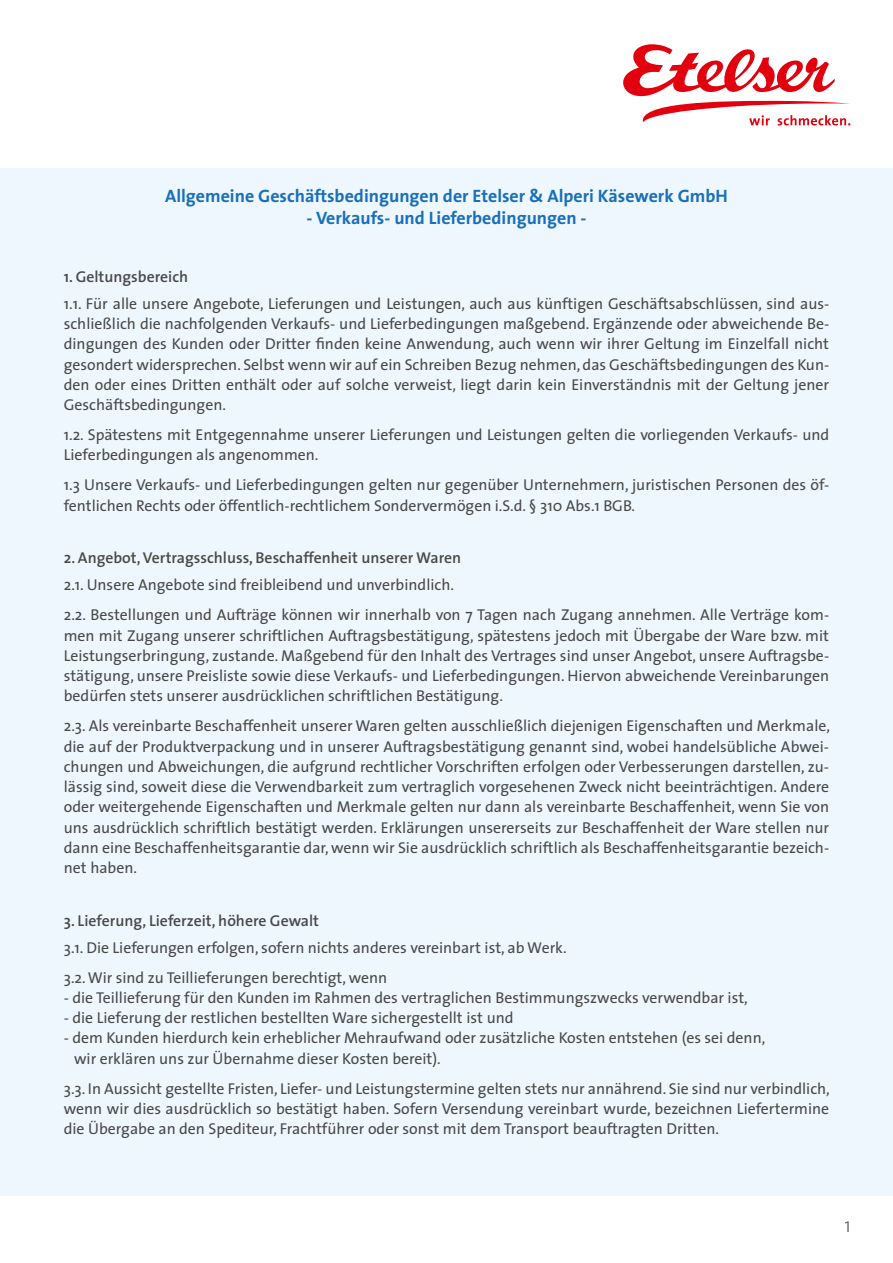
<style>
.page{position:relative;width:893px;height:1263px;background:#fff}
.page>*{position:absolute;margin:0;border:0;box-sizing:border-box;transform-origin:0 0}
.t1{font:700 18px "The Sans";color:#1a70b8}
.t2{font:15.75px/20.2px "The Sans";color:#494947}
.t3{font:600 15.75px "The Sans";color:#494947}
.t4{font:15.75px "The Sans Caps";color:#6e6e6d}
</style>
<div class="page">
<div style="left:0;top:168px;width:893px;height:1028px;background:#eef7fd"></div>
<svg style="left:623px;top:44px;width:227px;height:81px"></svg>
<p class="t1" style="left:165px;top:181px;width:564px">Allgemeine Geschäftsbedingungen der Etelser &amp; Alperi Käsewerk GmbH</p>
<p class="t1" style="left:306px;top:203px;width:282px">- Verkaufs- und Lieferbedingungen -</p>
<p class="t3" style="left:64px;top:263px;width:126px">1. Geltungsbereich</p>
<p class="t2" style="left:64px;top:293px;width:767px;text-align:justify">1.1. Für alle unsere Angebote, Lieferungen und Leistungen, auch aus künftigen Geschäftsabschlüssen, sind aus&shy;schließlich die nachfolgenden Verkaufs- und Lieferbedingungen maßgebend. Ergänzende oder abweichende Be&shy;dingungen des Kunden oder Dritter finden keine Anwendung, auch wenn wir ihrer Geltung im Einzelfall nicht gesondert widersprechen. Selbst wenn wir auf ein Schreiben Bezug nehmen, das Geschäftsbedingungen des Kun&shy;den oder eines Dritten enthält oder auf solche verweist, liegt darin kein Einverständnis mit der Geltung jener Geschäftsbedingungen.</p>
<p class="t2" style="left:64px;top:424px;width:767px">1.2. Spätestens mit Entgegennahme unserer Lieferungen und Leistungen gelten die vorliegenden Verkaufs- und<br>Lieferbedingungen als angenommen.</p>
<p class="t2" style="left:64px;top:475px;width:767px">1.3 Unsere Verkaufs- und Lieferbedingungen gelten nur gegenüber Unternehmern, juristischen Personen des öf&shy;fentlichen Rechts oder öffentlich-rechtlichem Sondervermögen i.S.d. § 310 Abs.1 BGB.</p>
<p class="t3" style="left:64px;top:545px;width:399px">2. Angebot, Vertragsschluss, Beschaffenheit unserer Waren</p>
<p class="t2" style="left:64px;top:569px;width:767px;line-height:30px">2.1. Unsere Angebote sind freibleibend und unverbindlich.<br>2.2. Bestellungen und Aufträge können wir innerhalb von 7 Tagen nach Zugang annehmen. Alle Verträge kom-</p>
<p class="t2" style="left:64px;top:625px;width:767px;text-align:justify">men mit Zugang unserer schriftlichen Auftragsbestätigung, spätestens jedoch mit Übergabe der Ware bzw. mit Leistungserbringung, zustande. Maßgebend für den Inhalt des Vertrages sind unser Angebot, unsere Auftragsbe&shy;stätigung, unsere Preisliste sowie diese Verkaufs- und Lieferbedingungen. Hiervon abweichende Vereinbarungen bedürfen stets unserer ausdrücklichen schriftlichen Bestätigung.</p>
<p class="t2" style="left:64px;top:715px;width:768px;text-align:justify">2.3. Als vereinbarte Beschaffenheit unserer Waren gelten ausschließlich diejenigen Eigenschaften und Merkmale, die auf der Produktverpackung und in unserer Auftragsbestätigung genannt sind, wobei handelsübliche Abwei&shy;chungen und Abweichungen, die aufgrund rechtlicher Vorschriften erfolgen oder Verbesserungen darstellen, zu&shy;lässig sind, soweit diese die Verwendbarkeit zum vertraglich vorgesehenen Zweck nicht beeinträchtigen. Andere oder weitergehende Eigenschaften und Merkmale gelten nur dann als vereinbarte Beschaffenheit, wenn Sie von uns ausdrücklich schriftlich bestätigt werden. Erklärungen unsererseits zur Beschaffenheit der Ware stellen nur dann eine Beschaffenheitsgarantie dar, wenn wir Sie ausdrücklich schriftlich als Beschaffenheitsgarantie bezeich&shy;net haben.</p>
<p class="t3" style="left:64px;top:907px;width:257px">3. Lieferung, Lieferzeit, höhere Gewalt</p>
<p class="t2" style="left:64px;top:932px;width:504px;line-height:30px">3.1. Die Lieferungen erfolgen, sofern nichts anderes vereinbart ist, ab Werk.<br>3.2. Wir sind zu Teillieferungen berechtigt, wenn</p>
<p class="t2" style="left:64px;top:987px;width:686px">- die Teillieferung für den Kunden im Rahmen des vertraglichen Bestimmungszwecks verwendbar ist,</p>
<p class="t2" style="left:64px;top:1007px;width:451px">- die Lieferung der restlichen bestellten Ware sichergestellt ist und</p>
<p class="t2" style="left:74px;top:1027px;width:693px;text-indent:-10px">- dem Kunden hierdurch kein erheblicher Mehraufwand oder zusätzliche Kosten entstehen (es sei denn, wir erklären uns zur Übernahme dieser Kosten bereit).</p>
<p class="t2" style="left:64px;top:1078px;width:768px;text-align:justify">3.3. In Aussicht gestellte Fristen, Liefer- und Leistungstermine gelten stets nur annährend. Sie sind nur verbindlich, wenn wir dies ausdrücklich so bestätigt haben. Sofern Versendung vereinbart wurde, bezeichnen Liefertermine die Übergabe an den Spediteur, Frachtführer oder sonst mit dem Transport beauftragten Dritten.</p>
<p class="t4" style="left:845px;top:1213px;width:7px">1</p>
</div>
